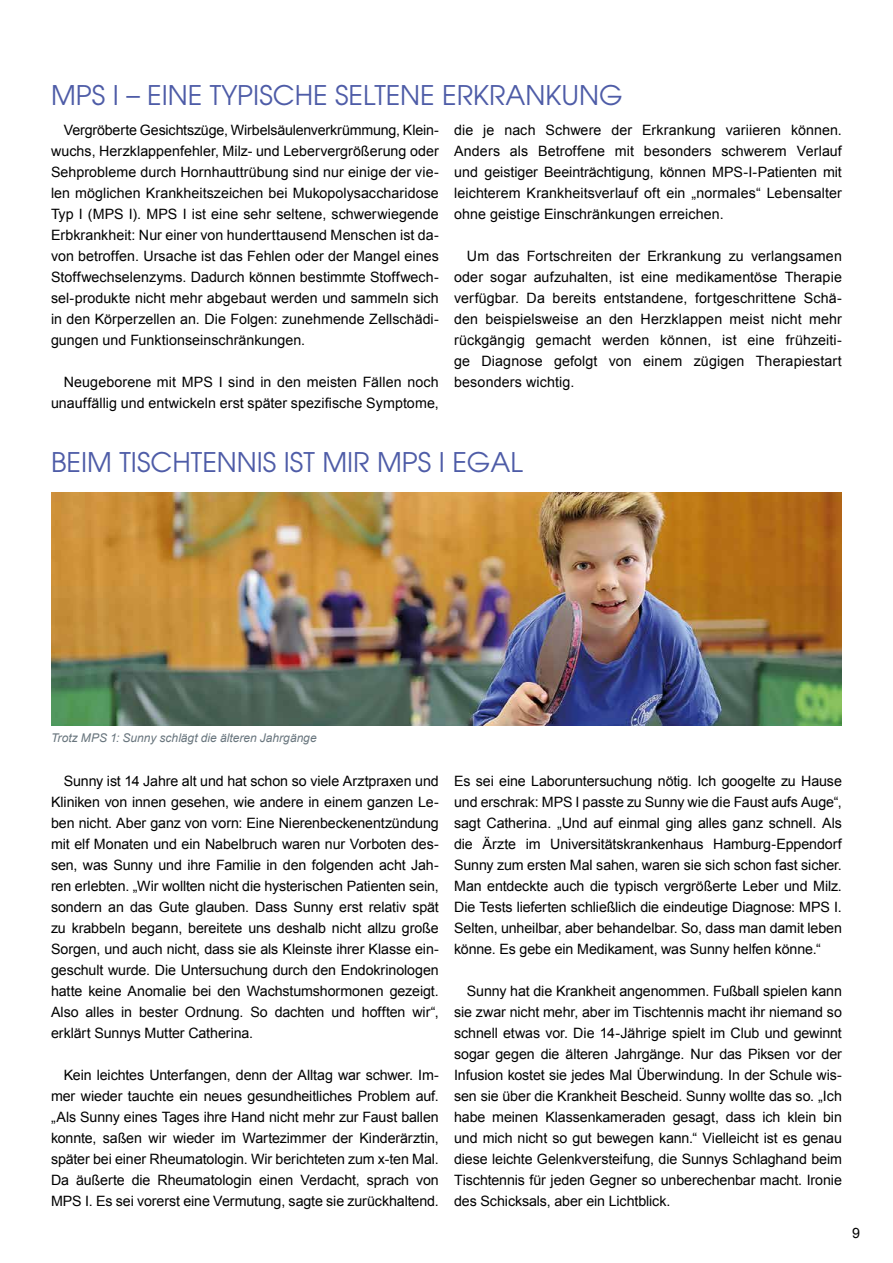
<style>
.page{position:relative;width:893px;height:1263px;background:#fff}
.page>*{position:absolute;margin:0;border:0;box-sizing:border-box;transform-origin:0 0}
.t1{font:27px "Avant Garde";color:#4e5ca7}
.t2{font:14.25px/21px "Arial";color:#000;text-align:justify}
.t3{font:italic 12px "Arial";letter-spacing:.005em;color:#68757d}
</style>
<div class="page">
<img style="left:51px;top:492px;width:791px;height:233px">
<h1 class="t1" style="left:51px;top:78px;width:573px">MPS I – EINE TYPISCHE SELTENE ERKRANKUNG</h1>
<p class="t2" style="left:51px;top:120px;width:389px;text-indent:13px">Vergröberte Gesichtszüge, Wirbelsäulenverkrümmung, Klein&shy;wuchs, Herzklappenfehler, Milz- und Lebervergrößerung oder Sehprobleme durch Hornhauttrübung sind nur einige der vie&shy;len möglichen Krankheitszeichen bei Mukopolysaccharidose Typ I (MPS I). MPS I ist eine sehr seltene, schwerwiegende Erbkrankheit: Nur einer von hunderttausend Menschen ist da&shy;von betroffen. Ursache ist das Fehlen oder der Mangel eines Stoffwechselenzyms. Dadurch können bestimmte Stoffwech&shy;sel-produkte nicht mehr abgebaut werden und sammeln sich in den Körperzellen an. Die Folgen: zunehmende Zellschädi&shy;gungen und Funktionseinschränkungen.</p>
<p class="t2" style="left:51px;top:372px;width:389px;text-align:right">Neugeborene mit MPS I sind in den meisten Fällen noch unauffällig und entwickeln erst später spezifische Symptome,</p>
<p class="t2" style="left:454px;top:120px;width:389px">die je nach Schwere der Erkrankung variieren können.<br>Anders als Betroffene mit besonders schwerem Verlauf und geistiger Beeinträchtigung, können MPS-I-Patienten mit leichterem Krankheitsverlauf oft ein „normales“ Lebensalter ohne geistige Einschränkungen erreichen.</p>
<p class="t2" style="left:454px;top:246px;width:389px;text-indent:13px">Um das Fortschreiten der Erkrankung zu verlangsamen oder sogar aufzuhalten, ist eine medikamentöse Therapie verfügbar. Da bereits entstandene, fortgeschrittene Schä&shy;den beispielsweise an den Herzklappen meist nicht mehr rückgängig gemacht werden können, ist eine frühzeiti&shy;ge Diagnose gefolgt von einem zügigen Therapiestart besonders wichtig.</p>
<h1 class="t1" style="left:51px;top:445px;width:473px">BEIM TISCHTENNIS IST MIR MPS I EGAL</h1>
<p class="t3" style="left:51px;top:730px;width:267px">Trotz MPS 1: Sunny schlägt die älteren Jahrgänge</p>
<p class="t2" style="left:51px;top:771px;width:389px;text-indent:13px">Sunny ist 14 Jahre alt und hat schon so viele Arztpraxen und Kliniken von innen gesehen, wie andere in einem ganzen Le&shy;ben nicht. Aber ganz von vorn: Eine Nierenbeckenentzündung mit elf Monaten und ein Nabelbruch waren nur Vorboten des&shy;sen, was Sunny und ihre Familie in den folgenden acht Jah&shy;ren erlebten. „Wir wollten nicht die hysterischen Patienten sein, sondern an das Gute glauben. Dass Sunny erst relativ spät zu krabbeln begann, bereitete uns deshalb nicht allzu große Sorgen, und auch nicht, dass sie als Kleinste ihrer Klasse ein&shy;geschult wurde. Die Untersuchung durch den Endokrinologen hatte keine Anomalie bei den Wachstumshormonen gezeigt.<br>Also alles in bester Ordnung. So dachten und hofften wir“, erklärt Sunnys Mutter Catherina.</p>
<p class="t2" style="left:51px;top:1065px;width:389px;text-indent:13px">Kein leichtes Unterfangen, denn der Alltag war schwer. Im&shy;mer wieder tauchte ein neues gesundheitliches Problem auf. „Als Sunny eines Tages ihre Hand nicht mehr zur Faust ballen konnte, saßen wir wieder im Wartezimmer der Kinderärztin, später bei einer Rheumatologin. Wir berichteten zum x-ten Mal.<br>Da äußerte die Rheumatologin einen Verdacht, sprach von MPS I. Es sei vorerst eine Vermutung, sagte sie zurückhaltend.</p>
<p class="t2" style="left:454px;top:771px;width:389px">Es sei eine Laboruntersuchung nötig. Ich googelte zu Hause und erschrak: MPS I passte zu Sunny wie die Faust aufs Auge“, sagt Catherina. „Und auf einmal ging alles ganz schnell. Als die Ärzte im Universitätskrankenhaus Hamburg-Eppendorf Sunny zum ersten Mal sahen, waren sie sich schon fast sicher.<br>Man entdeckte auch die typisch vergrößerte Leber und Milz.<br>Die Tests lieferten schließlich die eindeutige Diagnose: MPS I.<br>Selten, unheilbar, aber behandelbar. So, dass man damit leben könne. Es gebe ein Medikament, was Sunny helfen könne.“</p>
<p class="t2" style="left:454px;top:981px;width:389px;text-indent:13px">Sunny hat die Krankheit angenommen. Fußball spielen kann sie zwar nicht mehr, aber im Tischtennis macht ihr niemand so schnell etwas vor. Die 14-Jährige spielt im Club und gewinnt sogar gegen die älteren Jahrgänge. Nur das Piksen vor der Infusion kostet sie jedes Mal Überwindung. In der Schule wis&shy;sen sie über die Krankheit Bescheid. Sunny wollte das so. „Ich habe meinen Klassenkameraden gesagt, dass ich klein bin und mich nicht so gut bewegen kann.“ Vielleicht ist es genau diese leichte Gelenkversteifung, die Sunnys Schlaghand beim Tischtennis für jeden Gegner so unberechenbar macht. Ironie des Schicksals, aber ein Lichtblick.</p>
<p class="t2" style="left:852px;top:1222px;width:9px">9</p>
</div>
